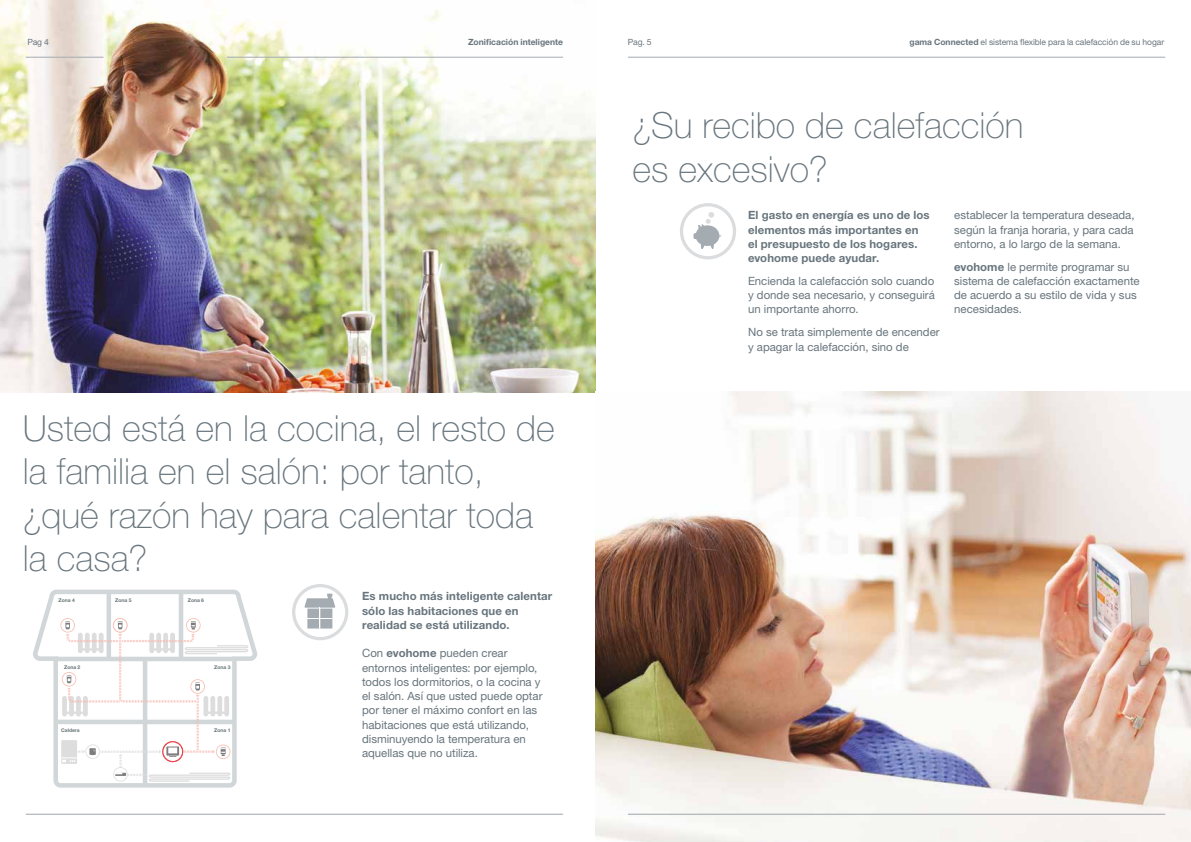
<style>
.page{position:relative;width:1191px;height:842px;background:#fff}
.page>*{position:absolute;margin:0;border:0;box-sizing:border-box;transform-origin:0 0}
.t1{font:100 36px/43.2px "Helvetica Neue LT Std";color:#68757d}
.t2{font:11.4px/14.3px "Helvetica Neue LT Std";color:#68757d}
.t3{font:700 11.4px/14.3px "Helvetica Neue LT Std";letter-spacing:.01em;color:#68757d}
.t4{font:700 8.6px "Helvetica Neue LT Std";color:#68757d}
.t5{font:8.6px "Helvetica Neue LT Std";letter-spacing:-.015em;color:#68757d}
.t6{font:8.5px "Helvetica Neue LT Std";letter-spacing:-.01em;color:#68757d}
.t7{font:700 5px "Helvetica Neue";color:#657375}
.s1{font-weight:700}
</style>
<div class="page">
<div style="left:680px;top:203px;width:56px;height:56px;background:#dbdcde;border-radius:50%"></div>
<div style="left:683px;top:206px;width:50px;height:50px;background:#fff;border-radius:50%"></div>
<svg style="left:693px;top:212px;width:28px;height:37px"></svg>
<img style="left:0;top:0;width:595px;height:393px">
<img style="left:595px;top:391px;width:596px;height:451px">
<hr style="left:26px;top:57px;width:77px;height:1px;background:#a4abb1">
<hr style="left:227px;top:57px;width:336px;height:1px;background:#a4abb1">
<hr style="left:628px;top:57px;width:537px;height:1px;background:#a4abb1">
<div style="left:292px;top:584px;width:56px;height:56px;background:#dbdcde;border-radius:50%"></div>
<div style="left:295px;top:587px;width:50px;height:50px;background:#fff;border-radius:50%"></div>
<svg style="left:304px;top:594px;width:31px;height:34px"></svg>
<svg style="left:33px;top:589px;width:225px;height:199px"></svg>
<hr style="left:143px;top:659px;width:4px;height:126px;background:#d1d6d9">
<hr style="left:56px;top:657px;width:178px;height:4px;background:#d1d6d9">
<hr style="left:56px;top:720px;width:178px;height:4px;background:#d1d6d9">
<hr style="left:179px;top:592px;width:4px;height:67px;background:#d1d6d9">
<hr style="left:107px;top:592px;width:4px;height:67px;background:#d1d6d9">
<svg style="left:60px;top:618px;width:188px;height:164px"></svg>
<hr style="left:26px;top:814px;width:537px;height:1px;background:#a4abb1">
<hr style="left:628px;top:814px;width:537px;height:1px;background:#a4abb1">
<p class="t5" style="left:27px;top:36px;width:23px">Pag 4</p>
<p class="t4" style="left:468px;top:36px;width:97px">Zonificación inteligente</p>
<p class="t5" style="left:628px;top:36px;width:25px">Pag. 5</p>
<p class="t6" style="left:909px;top:36px;width:256px"><span class="s1">gama Connected</span> el sistema flexible para la calefacción de su hogar</p>
<h1 class="t1" style="left:23px;top:407px;width:533px">Usted está en la cocina, el resto de la familia en el salón: por tanto, ¿qué razón hay para calentar toda la casa?</h1>
<p class="t3" style="left:362px;top:589px;width:192px">Es mucho más inteligente calentar sólo las habitaciones que en realidad se está utilizando.</p>
<p class="t2" style="left:362px;top:646px;width:182px">Con <span class="s1">evohome</span> pueden crear entornos inteligentes: por ejemplo, todos los dormitorios, o la cocina y el salón. Así que usted puede optar por tener el máximo confort en las habitaciones que está utilizando, disminuyendo la temperatura en aquellas que no utiliza.</p>
<p class="t7" style="left:59px;top:597px;width:18px">Zona 4</p>
<p class="t7" style="left:115px;top:597px;width:18px">Zona 5</p>
<p class="t7" style="left:188px;top:597px;width:18px">Zona 6</p>
<p class="t7" style="left:214px;top:664px;width:18px">Zona 3</p>
<p class="t7" style="left:64px;top:664px;width:18px">Zona 2</p>
<p class="t7" style="left:61px;top:727px;width:20px">Caldera</p>
<p class="t7" style="left:214px;top:727px;width:18px">Zona 1</p>
<h1 class="t1" style="left:632px;top:104px;width:393px">¿Su recibo de calefacción es excesivo?</h1>
<p class="t3" style="left:748px;top:208px;width:183px">El gasto en energía es uno de los elementos más importantes en el presupuesto de los hogares. evohome puede ayudar.</p>
<p class="t2" style="left:748px;top:274px;width:188px;text-align:justify">Encienda la calefacción solo cuando y donde sea necesario, y conseguirá un importante ahorro.</p>
<p class="t2" style="left:748px;top:325px;width:193px">No se trata simplemente de encender y apagar la calefacción, sino de</p>
<p class="t2" style="left:954px;top:208px;width:182px;text-align:justify">establecer la temperatura deseada, según la franja horaria, y para cada entorno, a lo largo de la semana.</p>
<p class="t2" style="left:954px;top:259px;width:187px"><span class="s1">evohome</span> le permite programar su sistema de calefacción exactamente de acuerdo a su estilo de vida y sus necesidades.</p>
</div>
